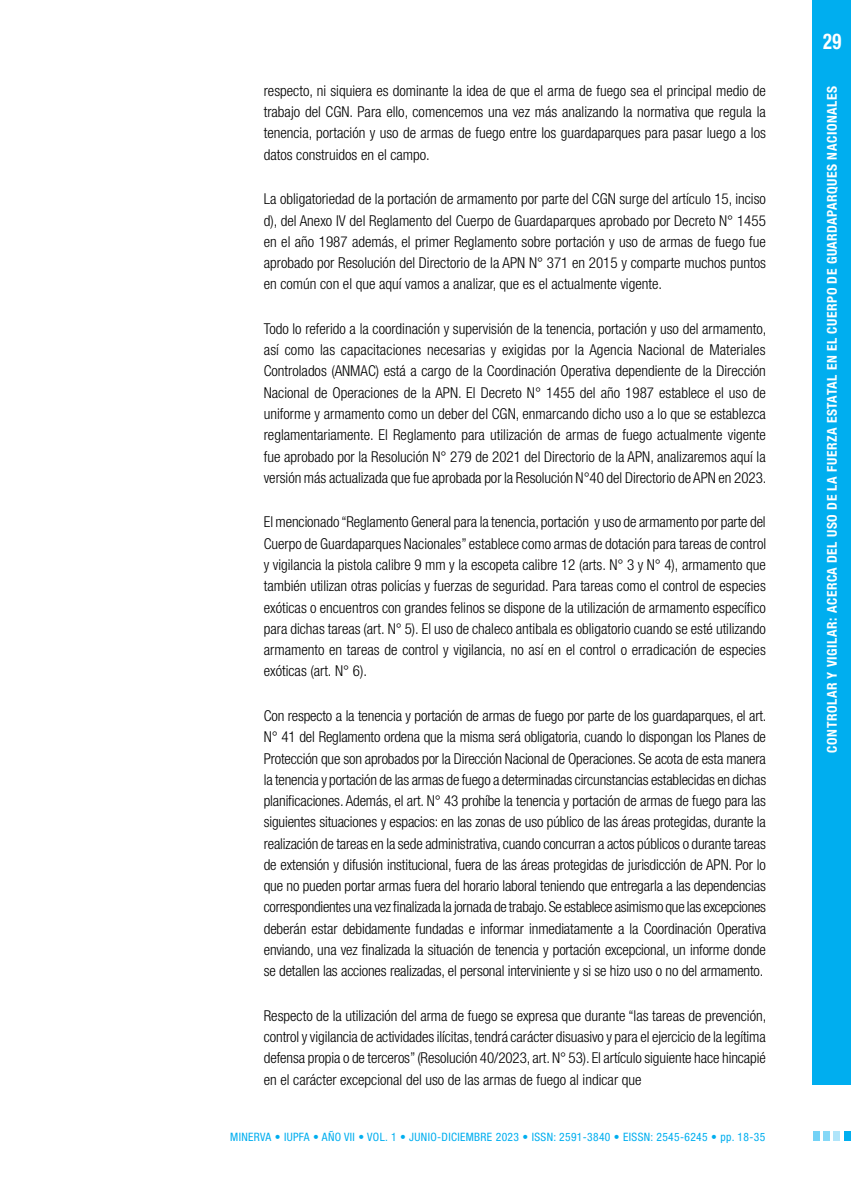
<style>
.page{position:relative;width:851px;height:1191px;background:#fff}
.page>*{position:absolute;margin:0;border:0;box-sizing:border-box;transform-origin:0 0}
.t1{font:700 condensed 21.75px "Helvetica Neue LT Std";color:#fff;scale:.85 1}
._00-TEXTO_GENERAL{font:300 condensed 15px/21.3px "Helvetica Neue LT Std";color:#000;text-align:justify}
.t2{font:700 condensed 13.5px "Helvetica Neue LT Std";letter-spacing:.04em;color:#fff}
.t3{font:condensed 11.55px "Helvetica Neue LT Std";letter-spacing:.03em;color:#00aeef}
</style>
<div class="page">
<div style="left:812px;top:0;width:38px;height:1084px;background:#00aeef"></div>
<div style="left:822px;top:1131px;width:7px;height:10px;background:#85d8f7"></div>
<div style="left:833px;top:1131px;width:7px;height:10px;background:#b0e5fa"></div>
<div style="left:844px;top:1131px;width:6px;height:10px;background:#00aeef"></div>
<div style="left:812px;top:1131px;width:7px;height:10px;background:#73d2f6"></div>
<p class="_00-TEXTO_GENERAL" style="left:264px;top:80px;width:503px">respecto, ni siquiera es dominante la idea de que el arma de fuego sea el principal medio de trabajo del CGN. Para ello, comencemos una vez más analizando la normativa que regula la tenencia, portación y uso de armas de fuego entre los guardaparques para pasar luego a los datos construidos en el campo.</p>
<p class="_00-TEXTO_GENERAL" style="left:264px;top:188px;width:503px">La obligatoriedad de la portación de armamento por parte del CGN surge del artículo 15, inciso d), del Anexo IV del Reglamento del Cuerpo de Guardaparques aprobado por Decreto N° 1455 en el año 1987 además, el primer Reglamento sobre portación y uso de armas de fuego fue aprobado por Resolución del Directorio de la APN N° 371 en 2015 y comparte muchos puntos en común con el que aquí vamos a analizar, que es el actualmente vigente.</p>
<p class="_00-TEXTO_GENERAL" style="left:264px;top:318px;width:504px">Todo lo referido a la coordinación y supervisión de la tenencia, portación y uso del armamento, así como las capacitaciones necesarias y exigidas por la Agencia Nacional de Materiales Controlados (ANMAC) está a cargo de la Coordinación Operativa dependiente de la Dirección Nacional de Operaciones de la APN. El Decreto N° 1455 del año 1987 establece el uso de uniforme y armamento como un deber del CGN, enmarcando dicho uso a lo que se establezca reglamentariamente. El Reglamento para utilización de armas de fuego actualmente vigente fue aprobado por la Resolución N° 279 de 2021 del Directorio de la APN, analizaremos aquí la versión más actualizada que fue aprobada por la Resolución N°40 del Directorio de APN en 2023.</p>
<p class="_00-TEXTO_GENERAL" style="left:264px;top:511px;width:504px">El mencionado “Reglamento General para la tenencia, portación y uso de armamento por parte del Cuerpo de Guardaparques Nacionales” establece como armas de dotación para tareas de control y vigilancia la pistola calibre 9 mm y la escopeta calibre 12 (arts. N° 3 y N° 4), armamento que también utilizan otras policías y fuerzas de seguridad. Para tareas como el control de especies exóticas o encuentros con grandes felinos se dispone de la utilización de armamento específico para dichas tareas (art. N° 5). El uso de chaleco antibala es obligatorio cuando se esté utilizando armamento en tareas de control y vigilancia, no así en el control o erradicación de especies exóticas (art. N° 6).</p>
<p class="_00-TEXTO_GENERAL" style="left:264px;top:705px;width:504px">Con respecto a la tenencia y portación de armas de fuego por parte de los guardaparques, el art.<br>N° 41 del Reglamento ordena que la misma será obligatoria, cuando lo dispongan los Planes de Protección que son aprobados por la Dirección Nacional de Operaciones. Se acota de esta manera la tenencia y portación de las armas de fuego a determinadas circunstancias establecidas en dichas planificaciones. Además, el art. N° 43 prohíbe la tenencia y portación de armas de fuego para las siguientes situaciones y espacios: en las zonas de uso público de las áreas protegidas, durante la realización de tareas en la sede administrativa, cuando concurran a actos públicos o durante tareas de extensión y difusión institucional, fuera de las áreas protegidas de jurisdicción de APN. Por lo que no pueden portar armas fuera del horario laboral teniendo que entregarla a las dependencias correspondientes una vez finalizada la jornada de trabajo. Se establece asimismo que las excepciones deberán estar debidamente fundadas e informar inmediatamente a la Coordinación Operativa enviando, una vez finalizada la situación de tenencia y portación excepcional, un informe donde se detallen las acciones realizadas, el personal interviniente y si se hizo uso o no del armamento.</p>
<p class="_00-TEXTO_GENERAL" style="left:264px;top:1004px;width:504px">Respecto de la utilización del arma de fuego se expresa que durante “las tareas de prevención, control y vigilancia de actividades ilícitas, tendrá carácter disuasivo y para el ejercicio de la legítima defensa propia o de terceros” (Resolución 40/2023, art. N° 53). El artículo siguiente hace hincapié en el carácter excepcional del uso de las armas de fuego al indicar que</p>
<p class="t3" style="left:230px;top:1130px;width:536px">MINERVA • IUPFA • AÑO VII • VOL. 1 • JUNIO-DICIEMBRE 2023 • ISSN: 2591-3840 • EISSN: 2545-6245 • pp. 18-35</p>
<h1 class="t1" style="left:823px;top:28px;width:23px">29</h1>
<p class="t2" style="left:823px;top:752px;width:668px;rotate:-90deg">CONTROLAR Y VIGILAR: ACERCA DEL USO DE LA FUERZA ESTATAL EN EL CUERPO DE GUARDAPARQUES NACIONALES</p>
</div>
